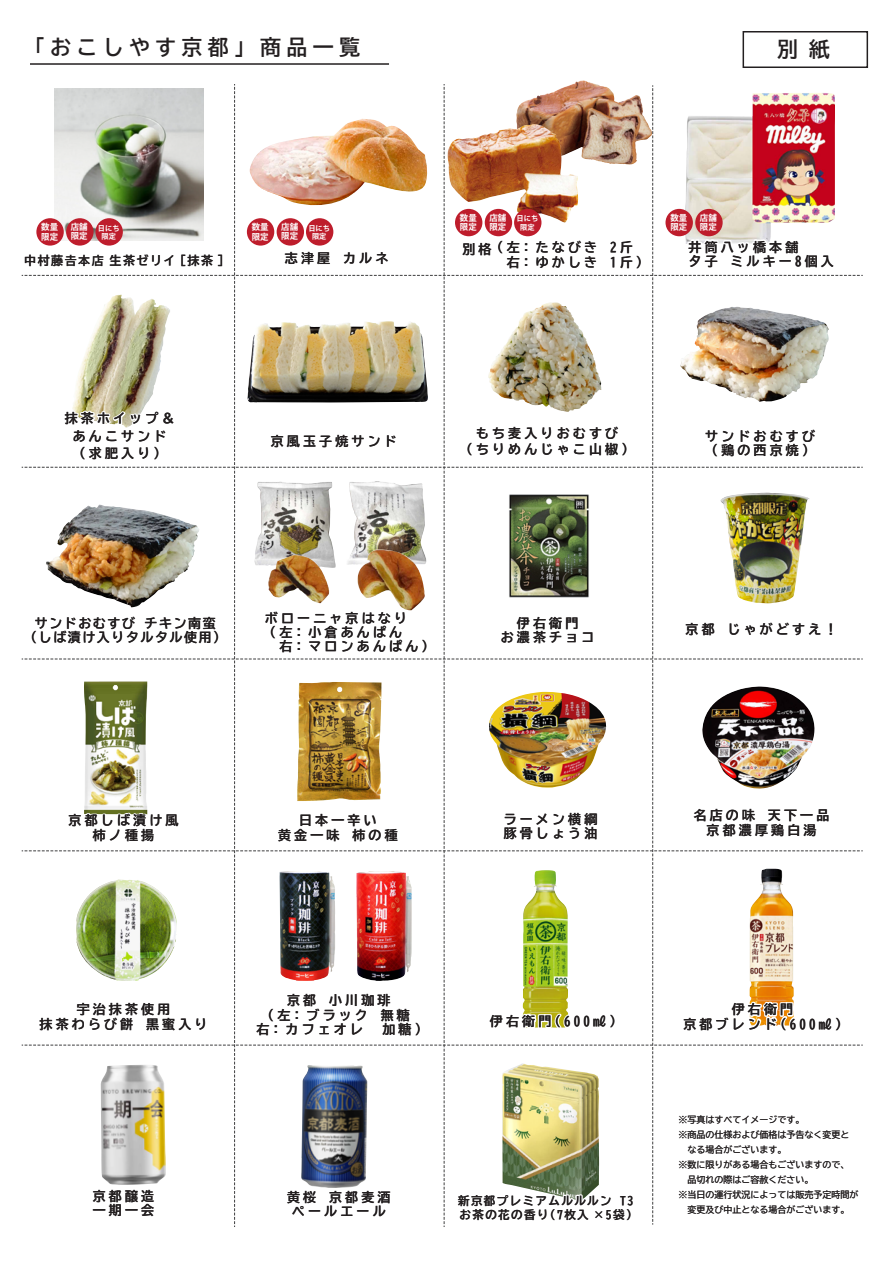
<style>
.page{position:relative;width:893px;height:1263px;background:#fff}
.page>*{position:absolute;margin:0;border:0;box-sizing:border-box;transform-origin:0 0}
.t1{font:21px "BIZ UD Gothic Bold";letter-spacing:.25em;color:#231f20}
.t2{font:12.9px/14.4px "BIZ UD Gothic Bold";letter-spacing:.25em;color:#231f20;text-align:center}
.t3{font:12.9px/14.4px "BIZ UD Gothic Bold";letter-spacing:.125em;color:#231f20;text-align:center}
.t4{font:12px "BIZ UD Gothic Bold";letter-spacing:.125em;color:#231f20}
.t5{font:11.55px/14.4px "BIZ UD Gothic Bold";letter-spacing:.125em;color:#231f20}
.t6{font:9px/15px "BIZ UD Gothic";color:#231f20}
.t7{font:700 8.55px/9.1px "Koz Go Pr 6 N";color:#fff}
.t8{font:700 7.35px/8.6px "Koz Go Pr 6 N";color:#fff;text-align:center}
.s1{font-family:"Koz Go Pr 6 N";font-weight:500}
</style>
<div class="page">
<div style="left:742px;top:31px;width:126px;height:37px;background:#fff;border:2px solid #231f20"></div>
<hr style="left:30px;top:63px;width:359px;height:2px;background:#231f20">
<img style="left:22px;top:84px;width:841px;height:1143px">
<img style="left:516px;top:81px;width:121px;height:84px">
<img style="left:448px;top:124px;width:131px;height:99px">
<div style="left:455px;top:209px;width:27px;height:27px;background:#be1d2c;border-radius:50%"></div>
<div style="left:485px;top:209px;width:27px;height:27px;background:#be1d2c;border-radius:50%"></div>
<div style="left:514px;top:209px;width:27px;height:27px;background:#be1d2c;border-radius:50%"></div>
<h1 class="t1" style="left:24px;top:36px;width:337px">「おこしやす京都」商品一覧</h1>
<h1 class="t1" style="left:777px;top:38px;width:54px">別 紙</h1>
<p class="t7" style="left:670px;top:213px;width:18px">数量限定</p>
<p class="t7" style="left:700px;top:214px;width:18px;line-height:8.6px">店舗限定</p>
<p class="t7" style="left:460px;top:214px;width:18px">数量限定</p>
<p class="t7" style="left:489px;top:214px;width:18px;line-height:8.6px">店舗限定</p>
<p class="t8" style="left:516px;top:214px;width:23px">日にち限定</p>
<p class="t7" style="left:41px;top:223px;width:18px">数量限定</p>
<p class="t7" style="left:71px;top:223px;width:18px;line-height:8.6px">店舗限定</p>
<p class="t8" style="left:98px;top:224px;width:23px">日にち限定</p>
<p class="t7" style="left:252px;top:223px;width:18px">数量限定</p>
<p class="t7" style="left:281px;top:223px;width:18px;line-height:8.6px">店舗限定</p>
<p class="t8" style="left:308px;top:224px;width:23px">日にち限定</p>
<p class="t4" style="left:24px;top:254px;width:201px">中村藤<span class="s1">吉本店</span>生茶ゼリイ [抹茶 ]</p>
<p class="t2" style="left:285px;top:251px;width:105px">志津屋 カルネ</p>
<p class="t2" style="left:688px;top:240px;width:147px;text-align:left">井筒八ッ橋本舗<br>夕子 ミルキー8個入</p>
<p class="t2" style="left:507px;top:240px;width:144px;text-align:left;text-indent:-16px">（左：たなびき 2斤<br>右：ゆかしき 1斤）</p>
<p class="t2" style="left:462px;top:241px;width:31px">別格</p>
<p class="t2" style="left:65px;top:410px;width:111px;line-height:17.2px">抹茶ホイップ＆あんこサンド<br>（求肥入り）</p>
<p class="t2" style="left:460px;top:426px;width:176px;line-height:15.8px">もち麦入りおむすび<br>（ちりめんじゃこ山椒）</p>
<p class="t2" style="left:271px;top:434px;width:127px">京風玉子焼サンド</p>
<p class="t2" style="left:705px;top:429px;width:111px;text-align:left">サンドおむすび（鶏の西京焼）</p>
<p class="t3" style="left:24px;top:616px;width:203px">サンドおむすび チキン南蛮<br>（しば漬け入りタルタル使用）</p>
<p class="t2" style="left:265px;top:611px;width:144px">ボローニャ京はなり</p>
<p class="t2" style="left:263px;top:625px;width:140px">（左：小倉あんぱん</p>
<p class="t2" style="left:279px;top:639px;width:156px">右：マロンあんぱん）</p>
<p class="t2" style="left:501px;top:616px;width:95px">伊右衛門<br>お濃茶チョコ</p>
<p class="t2" style="left:686px;top:622px;width:153px">京都 じゃがどすえ！</p>
<p class="t2" style="left:69px;top:813px;width:111px">京都しば漬け風柿ノ種揚</p>
<p class="t2" style="left:278px;top:813px;width:121px">日本一辛い<br>黄金一味 柿の種</p>
<p class="t2" style="left:504px;top:812px;width:95px;text-align:left">ラーメン横綱豚骨しょう油</p>
<p class="t2" style="left:694px;top:808px;width:137px">名店の味 天下一品京都濃厚鶏白湯</p>
<p class="t2" style="left:40px;top:1002px;width:169px">宇治抹茶使用<br>抹茶わらび餅 黒蜜入り</p>
<p class="t2" style="left:287px;top:993px;width:105px">京都 小川珈琲</p>
<p class="t2" style="left:261px;top:1007px;width:150px">（左：ブラック 無糖</p>
<p class="t2" style="left:256px;top:1022px;width:173px">右：カフェオレ　加糖）</p>
<p class="t2" style="left:490px;top:1014px;width:134px">伊右衛門（600㎖）</p>
<p class="t2" style="left:93px;top:1189px;width:63px;text-align:left">京都醸造一期一会</p>
<p class="t2" style="left:287px;top:1189px;width:105px">黄桜 京都麦酒ペールエール</p>
<p class="t5" style="left:458px;top:1193px;width:181px">新京都プレミアムルルルン T3お茶の花の香り（7枚入 ×5袋）</p>
<p class="t2" style="left:683px;top:1002px;width:166px">伊右衛門<br>京都ブレンド（600㎖）</p>
<p class="t6" style="left:678px;top:1112px;width:182px">※写真はすべてイメージです。<br>※商品の仕様および価格は予告なく変更と　なる場合がございます。<br>※数に限りがある場合もございますので、　品切れの際はご容赦ください。　<br>※当日の運行状況によっては販売予定時間が　変更及び中止となる場合がございます。</p>
</div>
